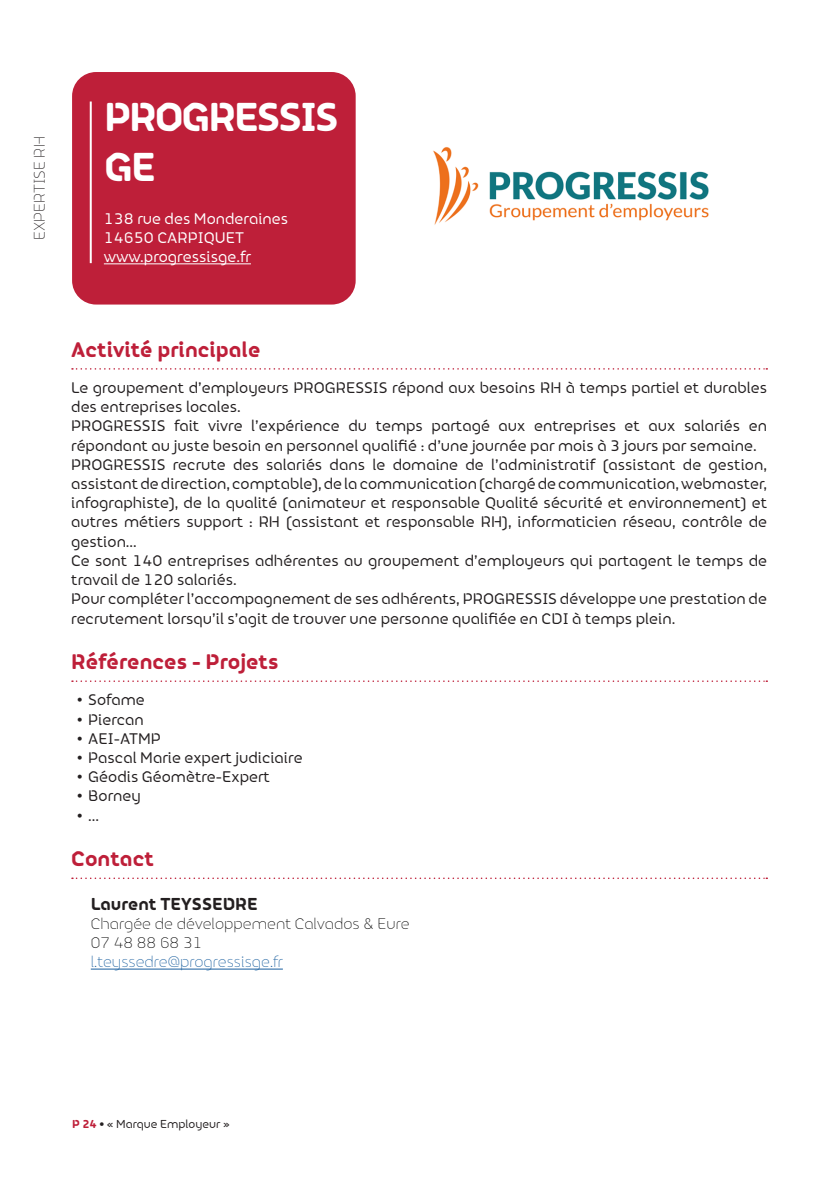
<style>
.page{position:relative;width:840px;height:1191px;background:#fff}
.page>*{position:absolute;margin:0;border:0;box-sizing:border-box;transform-origin:0 0}
.Contact___Titre{font:700 42px "FS Alvar";letter-spacing:-.05em;color:#fff}
.t1{font:700 22px "FS Alvar";color:#be1f39}
.t2{font:700 18px "FS Alvar";color:#231f20}
.t3{font:16px/19.2px "FS Alvar";color:#231f20}
.Adresse___Courant{font:16px "FS Alvar";color:#fff}
.t4{font:300 16px "FS Alvar";color:#000}
.t5{font:300 16px "FS Alvar";color:#175d9e}
.t6{font:300 16px "FS Alvar";color:#231f20}
.t7{font:12px "FS Alvar";color:#231f20}
.s1{font-weight:700;color:#be1f39}
.s2{font-weight:700}
</style>
<div class="page">
<svg style="left:72px;top:368px;width:694px;height:1px"></svg>
<svg style="left:72px;top:680px;width:694px;height:2px"></svg>
<svg style="left:72px;top:877px;width:694px;height:2px"></svg>
<img style="left:433px;top:147px;width:276px;height:78px">
<hr style="left:91px;top:968px;width:192px;height:1px;background:#175d9e">
<div style="left:72px;top:72px;width:283px;height:232px;background:#be1f39;border-radius:24px"></div>
<hr style="left:90px;top:101px;width:2px;height:162px;background:#fff">
<hr style="left:104px;top:263px;width:147px;height:1px;background:#fff">
<p class="t6" style="left:28px;top:240px;width:105px;rotate:-90deg">EXPERTISE RH</p>
<p class="Contact___Titre" style="left:104px;top:80px;width:236px">PROGRESSIS</p>
<p class="Contact___Titre" style="left:104px;top:130px;width:53px">GE</p>
<p class="Adresse___Courant" style="left:104px;top:206px;width:186px">138 rue des Monderaines</p>
<p class="Adresse___Courant" style="left:104px;top:226px;width:142px">14650 CARPIQUET</p>
<p class="Adresse___Courant" style="left:104px;top:245px;width:148px">www.progressisge.fr</p>
<p class="t1" style="left:71px;top:330px;width:191px">Activité principale</p>
<p class="t3" style="left:71px;top:377px;width:697px">Le groupement d’employeurs PROGRESSIS répond aux besoins RH à temps partiel et durables des entreprises locales.</p>
<p class="t3" style="left:71px;top:415px;width:697px">PROGRESSIS fait vivre l’expérience du temps partagé aux entreprises et aux salariés en répondant au juste besoin en personnel qualifié : d’une journée par mois à 3 jours par semaine.</p>
<p class="t3" style="left:71px;top:453px;width:697px;text-align:justify">PROGRESSIS recrute des salariés dans le domaine de l’administratif (assistant de gestion, assistant de direction, comptable), de la communication (chargé de communication, webmaster, infographiste), de la qualité (animateur et responsable Qualité sécurité et environnement) et autres métiers support : RH (assistant et responsable RH), informaticien réseau, contrôle de gestion…</p>
<p class="t3" style="left:71px;top:549px;width:697px">Ce sont 140 entreprises adhérentes au groupement d’employeurs qui partagent le temps de travail de 120 salariés.</p>
<p class="t3" style="left:71px;top:588px;width:697px">Pour compléter l’accompagnement de ses adhérents, PROGRESSIS développe une prestation de recrutement lorsqu’il s’agit de trouver une personne qualifiée en CDI à temps plein.</p>
<p class="t1" style="left:71px;top:642px;width:209px">Références - Projets</p>
<p class="t3" style="left:77px;top:689px;width:69px">• Sofame</p>
<p class="t3" style="left:77px;top:708px;width:68px">• Piercan</p>
<p class="t3" style="left:77px;top:727px;width:85px">• AEI-ATMP</p>
<p class="t3" style="left:77px;top:746px;width:227px">• Pascal Marie expert judiciaire</p>
<p class="t3" style="left:77px;top:766px;width:194px">• Géodis Géomètre-Expert</p>
<p class="t3" style="left:77px;top:785px;width:65px">• Borney</p>
<p class="t3" style="left:77px;top:804px;width:24px">• ...</p>
<p class="t1" style="left:71px;top:839px;width:84px">Contact</p>
<p class="t2" style="left:91px;top:888px;width:168px">Laurent TEYSSEDRE</p>
<p class="t4" style="left:91px;top:912px;width:320px">Chargée de développement Calvados &amp; Eure</p>
<p class="t4" style="left:91px;top:931px;width:113px">07 48 88 68 31</p>
<p class="t5" style="left:91px;top:950px;width:193px">l.teyssedre@progressisge.fr</p>
<p class="t7" style="left:72px;top:1114px;width:159px"><span class="s1">P 24</span> <span class="s2">•</span> « Marque Employeur »</p>
</div>
